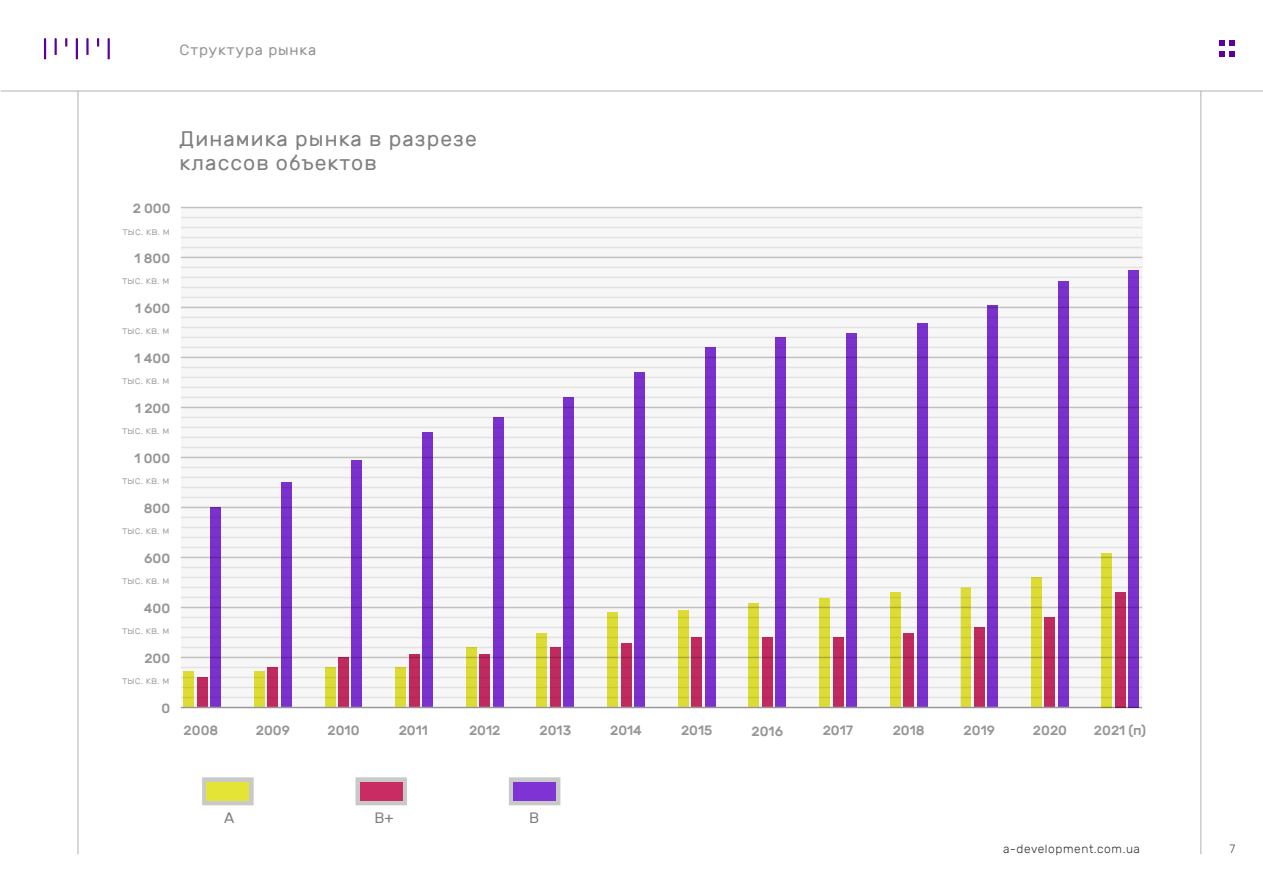
<style>
.page{position:relative;width:1263px;height:893px;background:#fff}
.page>*{position:absolute;margin:0;border:0;box-sizing:border-box;transform-origin:0 0}
.t1{font:21px/24px "Rubik";letter-spacing:.05em;color:#808080}
.t2{font:15px "Rubik";letter-spacing:.055em;color:#969696}
.t3{font:15px "Rubik";color:#808080}
.t4{font:500 13.5px "Rubik";color:#969696}
.t5{font:300 12px "Rubik";letter-spacing:.05em;color:#333}
.t6{font:300 12px "Rubik";color:#4d4d4d}
.t7{font:300 10.8px "Rubik";color:#969696}
</style>
<div class="page">
<hr style="left:78px;top:91px;width:1px;height:763px;background:#b0b0b0">
<hr style="left:1px;top:91px;width:1262px;height:1px;background:#b0b0b0">
<hr style="left:1200px;top:91px;width:1px;height:763px;background:#b0b0b0">
<svg style="left:1230px;top:41px;width:5px;height:16px"></svg>
<svg style="left:1219px;top:41px;width:5px;height:16px"></svg>
<svg style="left:108px;top:38px;width:2px;height:21px"></svg>
<svg style="left:97px;top:38px;width:2px;height:9px"></svg>
<svg style="left:86px;top:38px;width:3px;height:17px"></svg>
<svg style="left:76px;top:38px;width:2px;height:21px"></svg>
<svg style="left:55px;top:38px;width:2px;height:17px"></svg>
<svg style="left:44px;top:38px;width:2px;height:21px"></svg>
<svg style="left:65px;top:38px;width:2px;height:9px"></svg>
<svg style="left:355px;top:777px;width:52px;height:28px"></svg>
<div style="left:360px;top:782px;width:42px;height:19px;background:#c82c62"></div>
<svg style="left:509px;top:777px;width:51px;height:28px"></svg>
<div style="left:513px;top:782px;width:43px;height:19px;background:#8033d5"></div>
<svg style="left:202px;top:777px;width:52px;height:28px"></svg>
<div style="left:207px;top:782px;width:42px;height:19px;background:#e4e437"></div>
<div style="left:181px;top:207px;width:961px;height:499px;background:#f7f7f7"></div>
<hr style="left:181px;top:317px;width:961px;height:1px;background:#e3e3e3">
<hr style="left:181px;top:327px;width:961px;height:1px;background:#e3e3e3">
<hr style="left:181px;top:337px;width:961px;height:1px;background:#e3e3e3">
<hr style="left:181px;top:347px;width:961px;height:1px;background:#e3e3e3">
<hr style="left:181px;top:267px;width:961px;height:1px;background:#e3e3e3">
<hr style="left:181px;top:277px;width:961px;height:1px;background:#e3e3e3">
<hr style="left:181px;top:287px;width:961px;height:1px;background:#e3e3e3">
<hr style="left:181px;top:297px;width:961px;height:1px;background:#e3e3e3">
<hr style="left:181px;top:417px;width:961px;height:1px;background:#e3e3e3">
<hr style="left:181px;top:427px;width:961px;height:1px;background:#e3e3e3">
<hr style="left:181px;top:437px;width:961px;height:1px;background:#e3e3e3">
<hr style="left:181px;top:447px;width:961px;height:1px;background:#e3e3e3">
<hr style="left:181px;top:367px;width:961px;height:1px;background:#e3e3e3">
<hr style="left:181px;top:377px;width:961px;height:1px;background:#e3e3e3">
<hr style="left:181px;top:387px;width:961px;height:1px;background:#e3e3e3">
<hr style="left:181px;top:397px;width:961px;height:1px;background:#e3e3e3">
<hr style="left:181px;top:467px;width:961px;height:1px;background:#e3e3e3">
<hr style="left:181px;top:477px;width:961px;height:1px;background:#e3e3e3">
<hr style="left:181px;top:487px;width:961px;height:1px;background:#e3e3e3">
<hr style="left:181px;top:497px;width:961px;height:1px;background:#e3e3e3">
<hr style="left:181px;top:567px;width:961px;height:1px;background:#e3e3e3">
<hr style="left:181px;top:577px;width:961px;height:1px;background:#e3e3e3">
<hr style="left:181px;top:587px;width:961px;height:1px;background:#e3e3e3">
<hr style="left:181px;top:597px;width:961px;height:1px;background:#e3e3e3">
<hr style="left:181px;top:667px;width:961px;height:1px;background:#e3e3e3">
<hr style="left:181px;top:677px;width:961px;height:1px;background:#e3e3e3">
<hr style="left:181px;top:687px;width:961px;height:1px;background:#e3e3e3">
<hr style="left:181px;top:697px;width:961px;height:1px;background:#e3e3e3">
<hr style="left:181px;top:517px;width:961px;height:1px;background:#e3e3e3">
<hr style="left:181px;top:527px;width:961px;height:1px;background:#e3e3e3">
<hr style="left:181px;top:537px;width:961px;height:1px;background:#e3e3e3">
<hr style="left:181px;top:547px;width:961px;height:1px;background:#e3e3e3">
<hr style="left:181px;top:617px;width:961px;height:1px;background:#e3e3e3">
<hr style="left:181px;top:627px;width:961px;height:1px;background:#e3e3e3">
<hr style="left:181px;top:637px;width:961px;height:1px;background:#e3e3e3">
<hr style="left:181px;top:647px;width:961px;height:1px;background:#e3e3e3">
<svg style="left:197px;top:677px;width:10px;height:30px"></svg>
<svg style="left:211px;top:508px;width:10px;height:199px;background:#7930cb"></svg>
<svg style="left:184px;top:671px;width:10px;height:36px"></svg>
<hr style="left:181px;top:307px;width:961px;height:1px;background:#c9c9c9">
<hr style="left:181px;top:257px;width:961px;height:1px;background:#c9c9c9">
<hr style="left:181px;top:357px;width:961px;height:1px;background:#c9c9c9">
<hr style="left:181px;top:457px;width:961px;height:1px;background:#c9c9c9">
<hr style="left:181px;top:557px;width:961px;height:1px;background:#c9c9c9">
<hr style="left:181px;top:657px;width:961px;height:1px;background:#c9c9c9">
<hr style="left:181px;top:407px;width:961px;height:1px;background:#c9c9c9">
<hr style="left:181px;top:507px;width:961px;height:1px;background:#c9c9c9">
<hr style="left:181px;top:607px;width:961px;height:1px;background:#c9c9c9">
<svg style="left:268px;top:667px;width:10px;height:40px"></svg>
<svg style="left:281px;top:482px;width:10px;height:225px;background:#7930ca"></svg>
<svg style="left:254px;top:671px;width:10px;height:36px"></svg>
<svg style="left:338px;top:657px;width:11px;height:50px"></svg>
<svg style="left:352px;top:460px;width:10px;height:247px;background:#7930ca"></svg>
<svg style="left:325px;top:667px;width:10px;height:40px"></svg>
<svg style="left:409px;top:654px;width:10px;height:53px"></svg>
<svg style="left:422px;top:432px;width:11px;height:275px;background:#7930ca"></svg>
<svg style="left:395px;top:667px;width:11px;height:40px"></svg>
<svg style="left:480px;top:654px;width:10px;height:53px"></svg>
<svg style="left:493px;top:417px;width:10px;height:290px;background:#7930ca"></svg>
<svg style="left:466px;top:647px;width:10px;height:60px"></svg>
<svg style="left:550px;top:647px;width:10px;height:60px"></svg>
<svg style="left:564px;top:397px;width:10px;height:310px;background:#7930ca"></svg>
<svg style="left:537px;top:633px;width:10px;height:74px"></svg>
<svg style="left:621px;top:643px;width:10px;height:64px"></svg>
<svg style="left:634px;top:372px;width:11px;height:335px;background:#7930ca"></svg>
<svg style="left:607px;top:612px;width:11px;height:95px"></svg>
<svg style="left:692px;top:637px;width:10px;height:70px"></svg>
<svg style="left:705px;top:347px;width:10px;height:360px;background:#7930ca"></svg>
<svg style="left:678px;top:610px;width:10px;height:97px"></svg>
<svg style="left:762px;top:637px;width:10px;height:70px"></svg>
<svg style="left:776px;top:337px;width:10px;height:370px;background:#7930ca"></svg>
<svg style="left:749px;top:603px;width:10px;height:104px"></svg>
<svg style="left:833px;top:637px;width:10px;height:70px"></svg>
<svg style="left:846px;top:333px;width:11px;height:374px;background:#7930ca"></svg>
<svg style="left:819px;top:598px;width:11px;height:109px"></svg>
<svg style="left:903px;top:633px;width:11px;height:74px"></svg>
<svg style="left:917px;top:323px;width:10px;height:384px;background:#7930ca"></svg>
<svg style="left:890px;top:592px;width:10px;height:115px"></svg>
<svg style="left:974px;top:627px;width:10px;height:80px"></svg>
<svg style="left:988px;top:305px;width:10px;height:402px;background:#7930ca"></svg>
<svg style="left:961px;top:587px;width:10px;height:120px"></svg>
<svg style="left:1045px;top:617px;width:10px;height:90px"></svg>
<svg style="left:1058px;top:281px;width:10px;height:426px;background:#7930ca"></svg>
<svg style="left:1031px;top:577px;width:10px;height:130px"></svg>
<hr style="left:181px;top:707px;width:961px;height:1px;background:#969696">
<hr style="left:181px;top:217px;width:961px;height:1px;background:#e3e3e3">
<hr style="left:181px;top:227px;width:961px;height:1px;background:#e3e3e3">
<hr style="left:181px;top:237px;width:961px;height:1px;background:#e3e3e3">
<hr style="left:181px;top:247px;width:961px;height:1px;background:#e3e3e3">
<hr style="left:181px;top:207px;width:961px;height:1px;background:#c9c9c9">
<svg style="left:1115px;top:592px;width:10px;height:115px"></svg>
<svg style="left:1128px;top:270px;width:11px;height:437px;background:#7930ca"></svg>
<svg style="left:1101px;top:553px;width:11px;height:154px;background:#d8d833"></svg>
<p class="t2" style="left:180px;top:41px;width:138px">Структура рынка</p>
<h1 class="t1" style="left:180px;top:127px;width:299px">Динамика рынка в разрезе классов объектов</h1>
<p class="t4" style="left:133px;top:201px;width:39px">2 000</p>
<p class="t7" style="left:123px;top:225px;width:49px">тыс. кв. м</p>
<p class="t4" style="left:135px;top:251px;width:37px">1 800</p>
<p class="t7" style="left:122px;top:275px;width:49px">тыс. кв. м</p>
<p class="t4" style="left:135px;top:301px;width:37px">1 600</p>
<p class="t7" style="left:122px;top:325px;width:49px">тыс. кв. м</p>
<p class="t4" style="left:135px;top:351px;width:37px">1 400</p>
<p class="t7" style="left:122px;top:375px;width:49px">тыс. кв. м</p>
<p class="t4" style="left:135px;top:401px;width:37px">1 200</p>
<p class="t7" style="left:122px;top:425px;width:49px">тыс. кв. м</p>
<p class="t4" style="left:135px;top:451px;width:37px">1 000</p>
<p class="t7" style="left:122px;top:475px;width:49px">тыс. кв. м</p>
<p class="t4" style="left:144px;top:501px;width:28px">800</p>
<p class="t7" style="left:122px;top:525px;width:49px">тыс. кв. м</p>
<p class="t4" style="left:144px;top:551px;width:27px">600</p>
<p class="t7" style="left:122px;top:575px;width:49px">тыс. кв. м</p>
<p class="t4" style="left:144px;top:601px;width:28px">400</p>
<p class="t7" style="left:122px;top:625px;width:49px">тыс. кв. м</p>
<p class="t4" style="left:144px;top:651px;width:27px">200</p>
<p class="t7" style="left:122px;top:675px;width:49px">тыс. кв. м</p>
<p class="t4" style="left:161px;top:701px;width:10px">0</p>
<p class="t4" style="left:184px;top:723px;width:36px">2008</p>
<p class="t4" style="left:256px;top:723px;width:36px">2009</p>
<p class="t4" style="left:327px;top:723px;width:34px">2010</p>
<p class="t4" style="left:399px;top:723px;width:31px">2011</p>
<p class="t4" style="left:469px;top:722px;width:33px">2012</p>
<p class="t4" style="left:539px;top:722px;width:33px">2013</p>
<p class="t4" style="left:610px;top:722px;width:33px">2014</p>
<p class="t4" style="left:681px;top:722px;width:33px">2015</p>
<p class="t4" style="left:751px;top:723px;width:33px">2016</p>
<p class="t4" style="left:823px;top:722px;width:32px">2017</p>
<p class="t4" style="left:893px;top:722px;width:33px">2018</p>
<p class="t4" style="left:964px;top:722px;width:33px">2019</p>
<p class="t4" style="left:1033px;top:722px;width:36px">2020</p>
<p class="t4" style="left:1094px;top:722px;width:54px">2021 (п)</p>
<p class="t3" style="left:224px;top:809px;width:12px">А</p>
<p class="t3" style="left:374px;top:809px;width:21px">В+</p>
<p class="t3" style="left:529px;top:809px;width:12px">В</p>
<p class="t5" style="left:1003px;top:842px;width:139px">a-development.com.ua</p>
<p class="t6" style="left:1229px;top:842px;width:7px">7</p>
</div>
